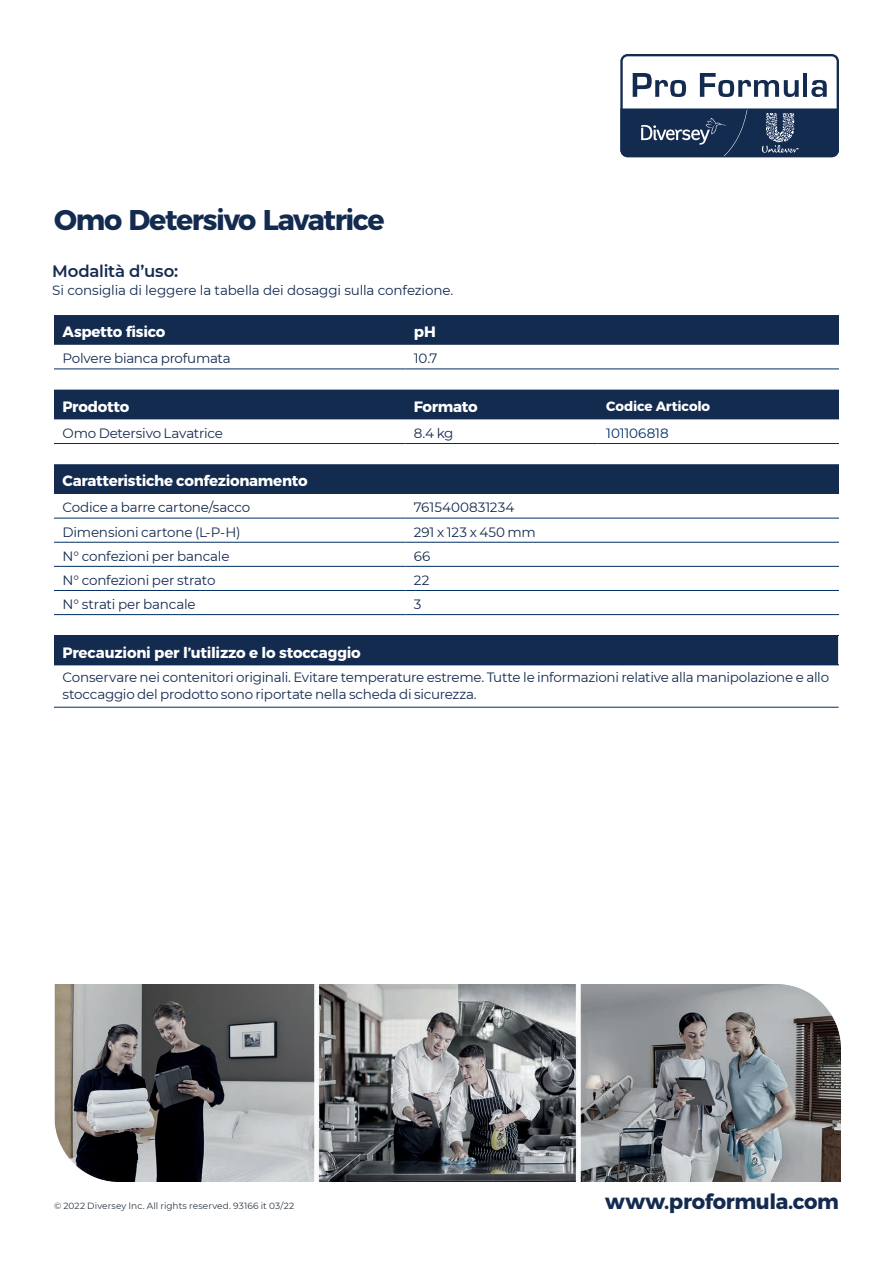
<style>
.page{position:relative;width:893px;height:1263px;background:#fff}
.page>*{position:absolute;margin:0;border:0;box-sizing:border-box;transform-origin:0 0}
.Main_Product_Head_Wh{font:700 28.5px "Montserrat";letter-spacing:-.05em;color:#142b50}
.t1{font:700 21px "Montserrat";letter-spacing:-.015em;color:#142b50}
.Subheads_Blue{font:600 16.5px "Montserrat";letter-spacing:-.015em;color:#142b50}
.Table_Text_Black{font:700 15px "Montserrat";letter-spacing:-.02em;color:#fff}
.Table_Heads_Bold_Whi{font:700 15px "Montserrat";letter-spacing:-.015em;color:#fff}
.Table_Text_Black-2{font:13.5px/16.5px "Montserrat";letter-spacing:-.02em;color:#142b50}
.Subheads_Blue-2{font:13.5px "Montserrat";letter-spacing:-.01em;color:#142b50}
.Table_Text_Black-3{font:700 13.5px "Montserrat";letter-spacing:-.015em;color:#fff}
.Table_Text_Black-4{font:13.5px "Montserrat";letter-spacing:.005em;color:#142b50}
.Table_Text_Black-5{font:13.5px "Montserrat";color:#142b50}
.Table_Text_Black-6{font:13.5px "Montserrat";letter-spacing:-.005em;color:#002e64}
.t2{font:9px "Montserrat";letter-spacing:.01em;color:#2c3741}
</style>
<div class="page">
<img style="left:54px;top:984px;width:786px;height:197px">
<svg style="left:620px;top:54px;width:219px;height:103px"></svg>
<div style="left:54px;top:636px;width:785px;height:29px;background:#142b50"></div>
<hr style="left:54px;top:635px;width:785px;height:1px;background:#142b50">
<svg style="left:838px;top:636px;width:1px;height:28px"></svg>
<hr style="left:54px;top:664px;width:785px;height:1px;background:#002e64">
<hr style="left:54px;top:707px;width:785px;height:1px;background:#002e64">
<div style="left:54px;top:315px;width:785px;height:30px;background:#142b50"></div>
<hr style="left:54px;top:368px;width:351px;height:1px;background:#002e64">
<hr style="left:405px;top:368px;width:434px;height:1px;background:#002e64">
<div style="left:54px;top:390px;width:785px;height:29px;background:#142b50"></div>
<hr style="left:54px;top:443px;width:351px;height:1px;background:#002e64">
<hr style="left:405px;top:443px;width:193px;height:1px;background:#002e64">
<hr style="left:598px;top:443px;width:241px;height:1px;background:#002e64">
<div style="left:54px;top:464px;width:785px;height:30px;background:#142b50"></div>
<hr style="left:54px;top:518px;width:351px;height:1px;background:#002e64">
<hr style="left:405px;top:518px;width:434px;height:1px;background:#002e64">
<hr style="left:54px;top:542px;width:351px;height:1px;background:#002e64">
<hr style="left:405px;top:542px;width:434px;height:1px;background:#002e64">
<hr style="left:54px;top:566px;width:351px;height:1px;background:#002e64">
<hr style="left:405px;top:566px;width:434px;height:1px;background:#002e64">
<hr style="left:54px;top:590px;width:351px;height:1px;background:#002e64">
<hr style="left:405px;top:590px;width:434px;height:1px;background:#002e64">
<hr style="left:54px;top:614px;width:351px;height:1px;background:#002e64">
<hr style="left:405px;top:614px;width:434px;height:1px;background:#002e64">
<p class="Main_Product_Head_Wh" style="left:54px;top:196px;width:332px">Omo Detersivo Lavatrice</p>
<p class="Subheads_Blue" style="left:52px;top:259px;width:127px">Modalità d’uso:</p>
<p class="Subheads_Blue-2" style="left:52px;top:281px;width:403px">Si consiglia di leggere la tabella dei dosaggi sulla confezione.</p>
<p class="Table_Text_Black" style="left:63px;top:319px;width:104px">Aspetto fisico</p>
<p class="Table_Text_Black" style="left:414px;top:319px;width:23px">pH</p>
<p class="Table_Text_Black-2" style="left:63px;top:350px;width:170px">Polvere bianca profumata</p>
<p class="Table_Text_Black-2" style="left:414px;top:350px;width:25px">10.7</p>
<p class="Table_Text_Black" style="left:63px;top:394px;width:68px">Prodotto</p>
<p class="Table_Text_Black" style="left:414px;top:394px;width:65px">Formato</p>
<p class="Table_Text_Black-3" style="left:606px;top:395px;width:105px">Codice Articolo</p>
<p class="Table_Text_Black-2" style="left:63px;top:424px;width:162px">Omo Detersivo Lavatrice</p>
<p class="Table_Text_Black-2" style="left:414px;top:424px;width:41px">8.4 kg</p>
<p class="Table_Text_Black-6" style="left:606px;top:424px;width:64px">101106818</p>
<p class="Table_Text_Black" style="left:63px;top:469px;width:247px">Caratteristiche confezionamento</p>
<p class="Table_Text_Black-2" style="left:63px;top:499px;width:189px">Codice a barre cartone/sacco</p>
<p class="Table_Text_Black-4" style="left:414px;top:498px;width:102px">7615400831234</p>
<p class="Table_Text_Black-2" style="left:63px;top:523px;width:180px">Dimensioni cartone (L-P-H)</p>
<p class="Table_Text_Black-5" style="left:414px;top:523px;width:124px">291 x 123 x 450 mm</p>
<p class="Table_Text_Black-2" style="left:63px;top:547px;width:169px">N° confezioni per bancale</p>
<p class="Table_Text_Black-2" style="left:414px;top:547px;width:18px">66</p>
<p class="Table_Text_Black-2" style="left:63px;top:571px;width:154px">N° confezioni per strato</p>
<p class="Table_Text_Black-2" style="left:414px;top:571px;width:17px">22</p>
<p class="Table_Text_Black-2" style="left:63px;top:595px;width:135px">N° strati per bancale</p>
<p class="Table_Text_Black-2" style="left:414px;top:595px;width:9px">3</p>
<p class="Table_Heads_Bold_Whi" style="left:63px;top:640px;width:300px">Precauzioni per l’utilizzo e lo stoccaggio</p>
<p class="Table_Text_Black-2" style="left:63px;top:669px;width:768px">Conservare nei contenitori originali. Evitare temperature estreme. Tutte le informazioni relative alla manipolazione e allo stoccaggio del prodotto sono riportate nella scheda di sicurezza.</p>
<p class="t2" style="left:54px;top:1199px;width:242px">© 2022 Diversey Inc. All rights reserved. 93166 it 03/22</p>
<h2 class="t1" style="left:605px;top:1184px;width:235px">www.proformula.com</h2>
</div>
